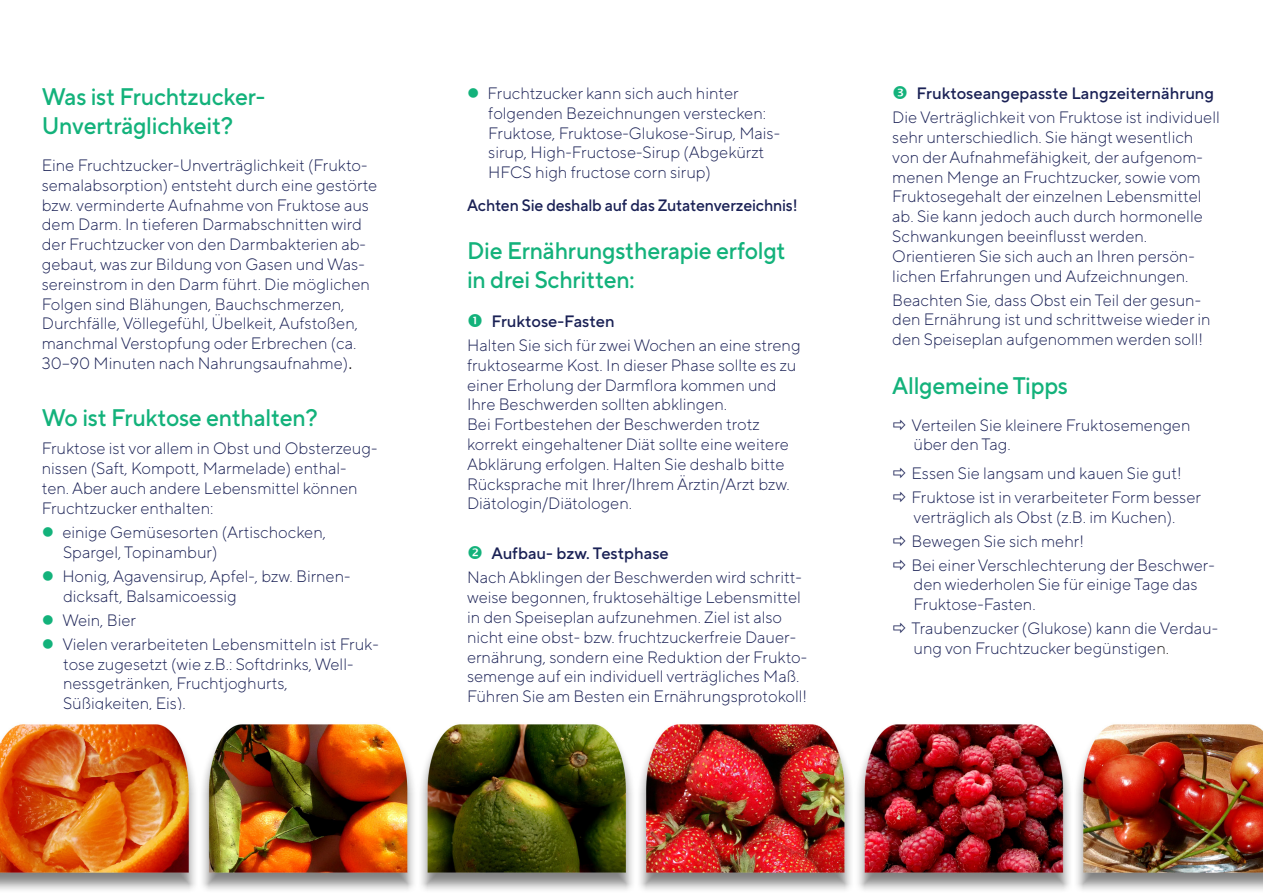
<style>
.page{position:relative;width:1263px;height:893px;background:#fff}
.page>*{position:absolute;margin:0;border:0;box-sizing:border-box;transform-origin:0 0}
.t1{font:500 24px/28.8px "TT Norms Pro";letter-spacing:-.01em;color:#13b27b;scale:.96 1}
.t2{font:300 16.5px/19.8px "TT Norms Pro";color:#1a2155}
.t3{font:500 16.5px "TT Norms Pro";color:#1a2155}
.t4{font:500 16.5px "TT Norms Pro";color:#1a2155;scale:.96 1}
.s1{font-family:"Helvetica Neue LT Pro";color:#231f20}
.s2{color:#13b27b}
.s3{color:#231f20}
</style>
<div class="page">
<img style="left:0;top:724px;width:1263px;height:166px">
<p class="t1" style="left:42px;top:82px;width:234px">Was ist Fruchtzucker-<br>Unverträglichkeit?</p>
<p class="t2" style="left:42px;top:155px;width:337px">Eine Fruchtzucker-Unverträglichkeit (Frukto&shy;semalabsorption) entsteht durch eine gestörte bzw. verminderte Aufnahme von Fruktose aus dem Darm. In tieferen Darmabschnitten wird der Fruchtzucker von den Darmbakterien ab&shy;gebaut, was zur Bildung von Gasen und Was&shy;sereinstrom in den Darm führt. Die möglichen Folgen sind Blähungen, Bauchschmerzen, Durchfälle, Völlegefühl, Übelkeit, Aufstoßen, manchmal Verstopfung oder Erbrechen (ca.<br>30–90 Minuten nach Nahrungsaufnahme)<span class="s1">.</span></p>
<p class="t1" style="left:42px;top:402px;width:289px">Wo ist Fruktose enthalten?</p>
<p class="t2" style="left:42px;top:438px;width:337px">Fruktose ist vor allem in Obst und Obsterzeug&shy;nissen (Saft, Kompott, Marmelade) enthal&shy;ten. Aber auch andere Lebensmittel können Fruchtzucker enthalten:</p>
<p class="t2" style="left:63px;top:522px;width:264px;text-indent:-21px"><span class="s2">●</span> einige Gemüsesorten (Artischocken,<br>Spargel, Topinambur)</p>
<p class="t2" style="left:63px;top:566px;width:289px;text-indent:-21px"><span class="s2">●</span> Honig, Agavensirup, Apfel-, bzw. Birnen&shy;dicksaft, Balsamicoessig</p>
<p class="t2" style="left:42px;top:609px;width:96px"><span class="s2">●</span> Wein, Bier</p>
<p class="t2" style="left:63px;top:633px;width:317px;text-indent:-21px"><span class="s2">●</span> Vielen verarbeiteten Lebensmitteln ist Fruk&shy;tose zugesetzt (wie z.B.: Softdrinks, Well&shy;nessgetränken, Fruchtjoghurts, Süßigkeiten, Eis).</p>
<p class="t2" style="left:488px;top:83px;width:293px;text-indent:-21px"><span class="s2">●</span> Fruchtzucker kann sich auch hinter folgenden Bezeichnungen verstecken:<br>Fruktose, Fruktose-Glukose-Sirup, Mais&shy;sirup, High-Fructose-Sirup (Abgekürzt HFCS high fructose corn sirup)</p>
<p class="t4" style="left:467px;top:194px;width:346px">Achten Sie deshalb auf das Zutatenverzeichnis!</p>
<p class="t1" style="left:467px;top:236px;width:333px">Die Ernährungstherapie erfolgt in drei Schritten:</p>
<p class="t3" style="left:491px;top:310px;width:125px">Fruktose-Fasten</p>
<p class="t2" style="left:467px;top:335px;width:335px">Halten Sie sich für zwei Wochen an eine streng fruktosearme Kost. In dieser Phase sollte es zu einer Erholung der Darmflora kommen und Ihre Beschwerden sollten abklingen.</p>
<p class="t2" style="left:467px;top:414px;width:324px">Bei Fortbestehen der Beschwerden trotz korrekt eingehaltener Diät sollte eine weitere Abklärung erfolgen. Halten Sie deshalb bitte Rücksprache mit Ihrer/Ihrem Ärztin/Arzt bzw.<br>Diätologin/Diätologen.</p>
<p class="t3" style="left:491px;top:543px;width:179px">Aufbau- bzw. Testphase</p>
<p class="t2" style="left:467px;top:567px;width:342px">Nach Abklingen der Beschwerden wird schritt&shy;weise begonnen, fruktosehältige Lebensmittel in den Speiseplan aufzunehmen. Ziel ist also nicht eine obst- bzw. fruchtzuckerfreie Dauer&shy;ernährung, sondern eine Reduktion der Frukto&shy;semenge auf ein individuell verträgliches Maß.<br>Führen Sie am Besten ein Ernährungsprotokoll!</p>
<p class="t3" style="left:916px;top:83px;width:299px">Fruktoseangepasste Langzeiternährung</p>
<p class="t2" style="left:892px;top:107px;width:329px">Die Verträglichkeit von Fruktose ist individuell sehr unterschiedlich. Sie hängt wesentlich von der Aufnahmefähigkeit, der aufgenom&shy;menen Menge an Fruchtzucker, sowie vom Fruktosegehalt der einzelnen Lebensmittel ab. Sie kann jedoch auch durch hormonelle Schwankungen beeinflusst werden.<br>Orientieren Sie sich auch an Ihren persön&shy;lichen Erfahrungen und Aufzeichnungen.</p>
<p class="t2" style="left:892px;top:289px;width:320px">Beachten Sie, dass Obst ein Teil der gesun&shy;den Ernährung ist und schrittweise wieder in den Speiseplan aufgenommen werden soll!</p>
<p class="t1" style="left:892px;top:370px;width:184px">Allgemeine Tipps</p>
<p class="t2" style="left:911px;top:414px;width:280px">Verteilen Sie kleinere Fruktosemengen über den Tag.</p>
<p class="t2" style="left:911px;top:462px;width:272px">Essen Sie langsam und kauen Sie gut!</p>
<p class="t2" style="left:911px;top:486px;width:291px">Fruktose ist in verarbeiteter Form besser verträglich als Obst (z.B. im Kuchen).</p>
<p class="t2" style="left:911px;top:530px;width:174px">Bewegen Sie sich mehr!</p>
<p class="t2" style="left:911px;top:554px;width:305px">Bei einer Verschlechterung der Beschwer&shy;den wiederholen Sie für einige Tage das<br>Fruktose-Fasten.</p>
<p class="t2" style="left:911px;top:618px;width:308px">Traubenzucker (Glukose) kann die Verdau&shy;ung von Fruchtzucker begünstige<span class="s3">n.</span></p>
</div>
